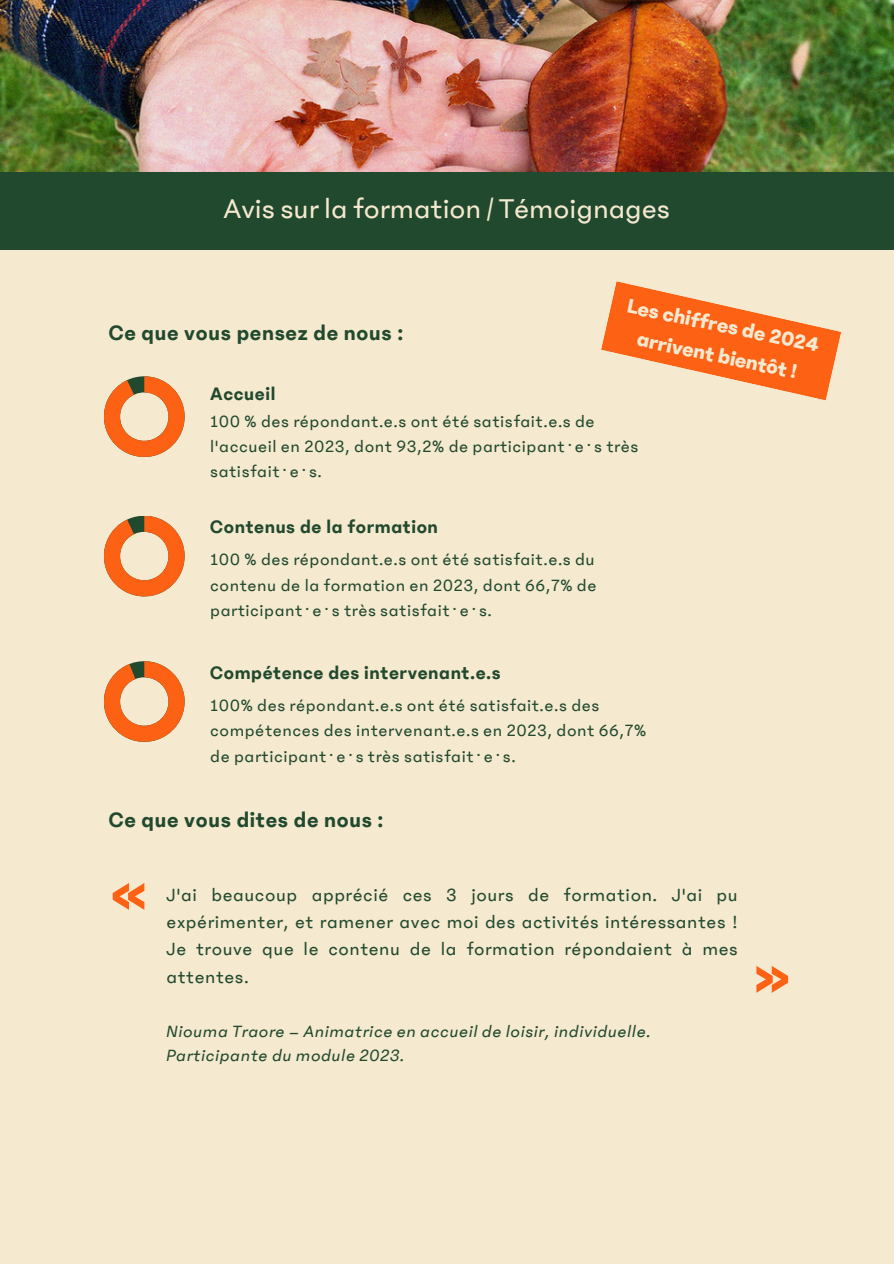
<style>
.page{position:relative;width:894px;height:1264px;background:#fff}
.page>*{position:absolute;margin:0;border:0;box-sizing:border-box;transform-origin:0 0}
.t1{font:700 57.75px "Phantom Sans 0.6";color:#fd6114}
.t2{font:30px "Phantom Sans 0.6";color:#f5e9cf}
.t3{font:600 22.5px "Phantom Sans 0.6";letter-spacing:.03em;color:#21492e}
.t4{font:700 21.9px/30.3px "Phantom Sans 0.6";color:#f5e9cf;text-align:center}
.t5{font:19.5px/27px "Phantom Sans 0.6";letter-spacing:.03em;color:#21492e;text-align:justify}
.t6{font:600 19.5px "Phantom Sans 0.6";letter-spacing:.03em;color:#21492e}
.t7{font:18px/25.5px "Phantom Sans 0.6";letter-spacing:.03em;color:#21492e}
.t8{font:italic 18px/24.8px "Phantom Sans 0.6";letter-spacing:.03em;color:#21492e}
</style>
<div class="page">
<div style="left:0;top:0;width:893px;height:1263px;background:#f5e9cf"></div>
<div style="left:0;top:171px;width:893px;height:78px;background:#21492e"></div>
<svg style="left:104px;top:376px;width:80px;height:81px"></svg>
<svg style="left:104px;top:516px;width:80px;height:80px"></svg>
<svg style="left:104px;top:661px;width:80px;height:81px"></svg>
<img style="left:0;top:0;width:893px;height:171px">
<svg style="left:601px;top:281px;width:240px;height:119px"></svg>
<p class="t2" style="left:223px;top:193px;width:448px">Avis sur la formation / Témoignages</p>
<p class="t3" style="left:109px;top:321px;width:296px">Ce que vous pensez de nous :</p>
<p class="t4" style="left:631px;top:291px;width:196px;rotate:12deg">Les chiffres de 2024 arrivent bientôt !</p>
<h1 class="t6" style="left:210px;top:384px;width:67px">Accueil</h1>
<h2 class="t7" style="left:210px;top:409px;width:429px;line-height:24.8px">100 % des répondant.e.s ont été satisfait.e.s de l'accueil en 2023, dont 93,2% de participant·e·s très satisfait·e·s.</h2>
<h2 class="t6" style="left:210px;top:516px;width:229px">Contenus de la formation</h2>
<p class="t7" style="left:210px;top:547px;width:387px;text-align:justify">100 % des répondant.e.s ont été satisfait.e.s du contenu de la formation en 2023, dont 66,7% de participant·e·s très satisfait·e·s.</p>
<p class="t6" style="left:210px;top:662px;width:292px">Compétence des intervenant.e.s</p>
<h3 class="t7" style="left:210px;top:692px;width:437px">100% des répondant.e.s ont été satisfait.e.s des compétences des intervenant.e.s en 2023, dont 66,7% de participant·e·s très satisfait·e·s.</h3>
<h2 class="t3" style="left:109px;top:807px;width:276px">Ce que vous dites de nous :</h2>
<p class="t1" style="left:109px;top:861px;width:38px">«</p>
<h3 class="t5" style="left:166px;top:882px;width:572px">J'ai beaucoup apprécié ces 3 jours de formation. J'ai pu expérimenter, et ramener avec moi des activités intéressantes !<br>Je trouve que le contenu de la formation répondaient à mes attentes.</h3>
<p class="t8" style="left:166px;top:1018px;width:486px">Niouma Traore – Animatrice en accueil de loisir, individuelle.<br>Participante du module 2023.</p>
<p class="t1" style="left:755px;top:944px;width:38px">»</p>
</div>
